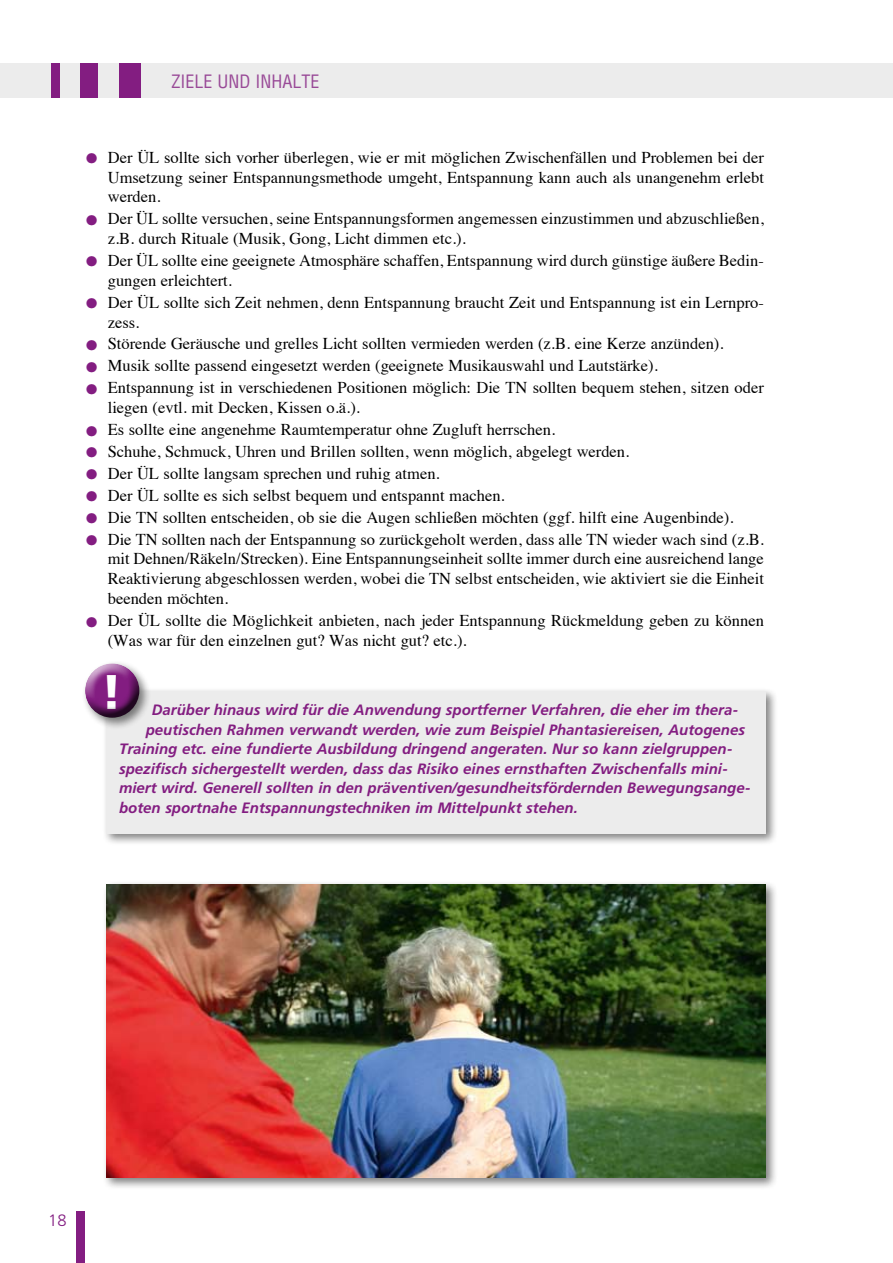
<style>
.page{position:relative;width:893px;height:1263px;background:#fff}
.page>*{position:absolute;margin:0;border:0;box-sizing:border-box;transform-origin:0 0}
.t1{font:900 48.6px "Frutiger";color:#fff}
.t2{font:condensed 18px "Helvetica";color:#994a97}
.t3{font:16.5px/19.8px "Times";color:#000}
.t4{font:300 16.5px "Frutiger";color:#831d81}
.t5{font:italic 700 15px "Frutiger";color:#831d81}
.s1{color:#831d81}
</style>
<div class="page">
<div style="left:0;top:64px;width:893px;height:34px;background:#ececec"></div>
<div style="left:77px;top:1212px;width:8px;height:51px;background:#831d81"></div>
<div style="left:51px;top:64px;width:9px;height:34px;background:#831d81"></div>
<div style="left:81px;top:64px;width:17px;height:34px;background:#831d81"></div>
<div style="left:119px;top:64px;width:21px;height:34px;background:#831d81"></div>
<div style="left:102px;top:880px;width:676px;height:310px;background:#000;opacity:.5"></div>
<img style="left:106px;top:884px;width:659px;height:294px">
<div style="left:102px;top:687px;width:676px;height:159px;background:#000;opacity:.5"></div>
<div style="left:106px;top:691px;width:659px;height:142px;background:#ececec"></div>
<div style="left:81px;top:659px;width:70px;height:71px;background:#000;opacity:.5"></div>
<div style="left:84px;top:662px;width:60px;height:39px;background:#fff;opacity:.75"></div>
<div style="left:84px;top:671px;width:66px;height:49px;background:#000;opacity:.75"></div>
<p class="t2" style="left:172px;top:71px;width:149px">ZIELE UND I NHALTE</p>
<p class="t3" style="left:108px;top:146px;width:658px;text-align:justify;text-indent:-21px"><span class="s1">●</span> Der ÜL sollte sich vorher überlegen, wie er mit möglichen Zwischenfällen und Problemen bei der Umsetzung seiner Entspannungsmethode umgeht, Entspannung kann auch als unangenehm erlebt werden.</p>
<p class="t3" style="left:108px;top:207px;width:658px;text-indent:-21px"><span class="s1">●</span> Der ÜL sollte versuchen, seine Entspannungsformen angemessen einzustimmen und abzuschließen, z.B. durch Rituale (Musik, Gong, Licht dimmen etc.).</p>
<p class="t3" style="left:108px;top:249px;width:658px;text-indent:-21px"><span class="s1">●</span> Der ÜL sollte eine geeignete Atmosphäre schaffen, Entspannung wird durch günstige äußere Bedin&shy;gungen erleichtert.</p>
<p class="t3" style="left:108px;top:291px;width:658px;text-indent:-21px"><span class="s1">●</span> Der ÜL sollte sich Zeit nehmen, denn Entspannung braucht Zeit und Entspannung ist ein Lernpro&shy;zess.</p>
<p class="t3" style="left:87px;top:333px;width:638px"><span class="s1">●</span> Störende Geräusche und grelles Licht sollten vermieden werden (z.B. eine Kerze anzünden).</p>
<p class="t3" style="left:87px;top:354px;width:573px"><span class="s1">●</span> Musik sollte passend eingesetzt werden (geeignete Musikauswahl und Lautstärke).</p>
<p class="t3" style="left:108px;top:376px;width:658px;text-indent:-21px"><span class="s1">●</span> Entspannung ist in verschiedenen Positionen möglich: Die TN sollten bequem stehen, sitzen oder liegen (evtl. mit Decken, Kissen o.ä.).</p>
<p class="t3" style="left:87px;top:418px;width:470px"><span class="s1">●</span> Es sollte eine angenehme Raumtemperatur ohne Zugluft herrschen.</p>
<p class="t3" style="left:87px;top:440px;width:544px"><span class="s1">●</span> Schuhe, Schmuck, Uhren und Brillen sollten, wenn möglich, abgelegt werden.</p>
<p class="t3" style="left:87px;top:462px;width:355px"><span class="s1">●</span> Der ÜL sollte langsam sprechen und ruhig atmen.</p>
<p class="t3" style="left:87px;top:484px;width:420px"><span class="s1">●</span> Der ÜL sollte es sich selbst bequem und entspannt machen.</p>
<p class="t3" style="left:87px;top:506px;width:649px"><span class="s1">●</span> Die TN sollten entscheiden, ob sie die Augen schließen möchten (ggf. hilft eine Augenbinde).</p>
<p class="t3" style="left:108px;top:528px;width:658px;text-align:justify;text-indent:-21px"><span class="s1">●</span> Die TN sollten nach der Entspannung so zurückgeholt werden, dass alle TN wieder wach sind (z.B. mit Dehnen/Räkeln/Strecken). Eine Entspannungseinheit sollte immer durch eine ausreichend lange Reaktivierung abgeschlossen werden, wobei die TN selbst entscheiden, wie aktiviert sie die Einheit beenden möchten.</p>
<p class="t3" style="left:108px;top:609px;width:658px;text-indent:-21px"><span class="s1">●</span> Der ÜL sollte die Möglichkeit anbieten, nach jeder Entspannung Rückmeldung geben zu können (Was war für den einzelnen gut? Was nicht gut? etc.).</p>
<h1 class="t1" style="left:101px;top:663px;width:23px">!</h1>
<p class="t5" style="left:152px;top:701px;width:588px">Darüber hinaus wird für die Anwendung sportferner Verfahren, die eher im thera-</p>
<p class="t5" style="left:146px;top:721px;width:601px">peutischen Rahmen verwandt werden, wie zum Beispiel Phantasiereisen, Autogenes</p>
<p class="t5" style="left:119px;top:740px;width:615px">Training etc. eine fundierte Ausbildung dringend angeraten. Nur so kann zielgruppen-</p>
<p class="t5" style="left:119px;top:760px;width:610px">spezifisch sichergestellt werden, dass das Risiko eines ernsthaften Zwischenfalls mini-</p>
<p class="t5" style="left:119px;top:779px;width:633px">miert wird. Generell sollten in den präventiven/gesundheitsfördernden Bewegungsange-</p>
<p class="t5" style="left:119px;top:799px;width:460px">boten sportnahe Entspannungstechniken im Mittelpunkt stehen.</p>
<p class="t4" style="left:48px;top:1211px;width:20px">18</p>
</div>
